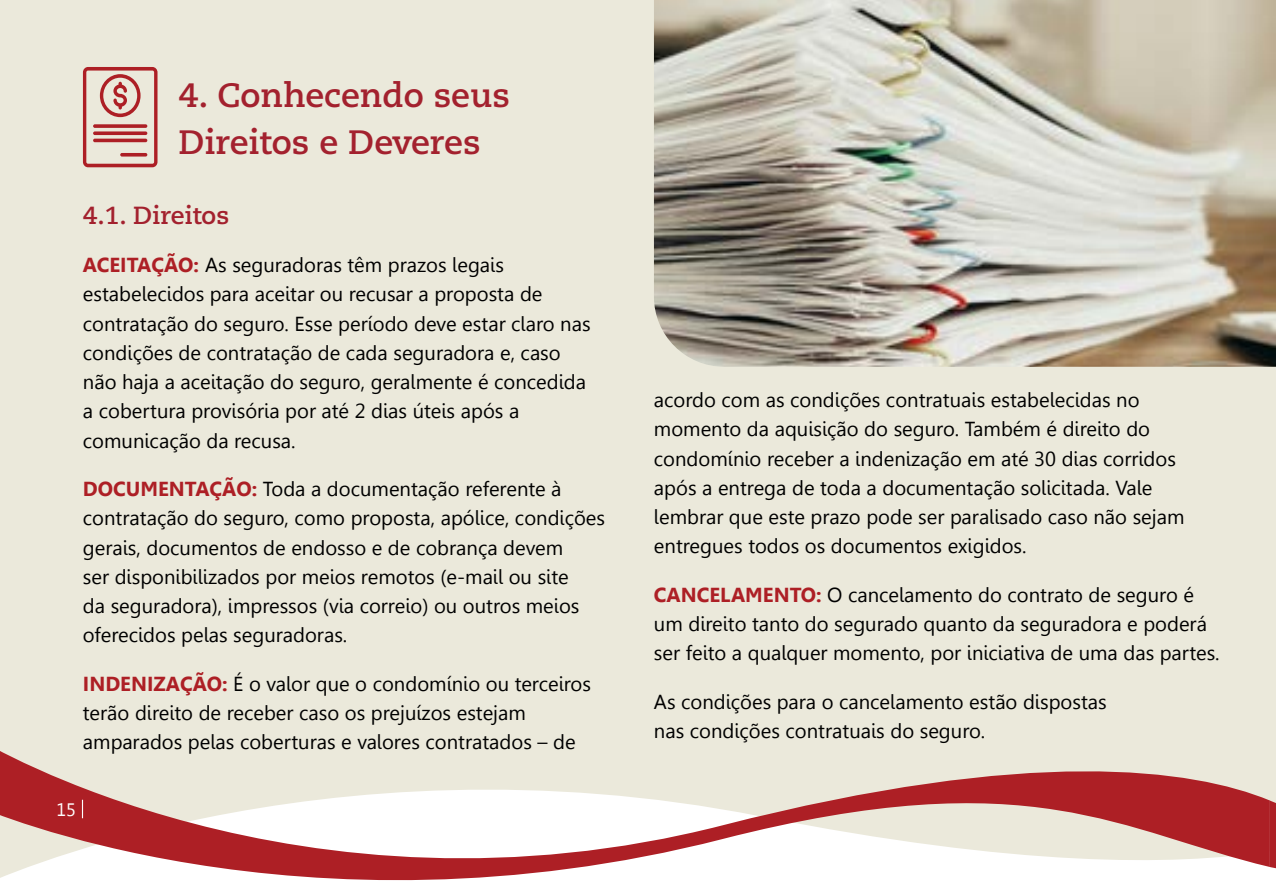
<style>
.page{position:relative;width:1276px;height:893px;background:#ebe9db}
.page>*{position:absolute;margin:0;border:0;box-sizing:border-box;transform-origin:0 0}
.t1{font:700 33.75px/47.2px "Caecilia LT Std";color:#a3212e}
.t2{font:700 24.75px "Caecilia LT Std";color:#a3212e}
.t3{font:20.25px/29.2px "Leelawadee";color:#000}
.t4{font:18px "Leelawadee";color:#fff}
.s1{font-weight:700;color:#ad1f25}
</style>
<div class="page">
<svg style="left:0;top:751px;width:1269px;height:142px"></svg>
<svg style="left:1269px;top:800px;width:7px;height:93px"></svg>
<svg style="left:82px;top:800px;width:1px;height:18px"></svg>
<img style="left:654px;top:0;width:622px;height:367px">
<svg style="left:83px;top:67px;width:74px;height:100px"></svg>
<h1 class="t1" style="left:179px;top:72px;width:333px">4. Conhecendo seus<br>Direitos e Deveres</h1>
<p class="t2" style="left:83px;top:201px;width:148px">4.1. Direitos</p>
<p class="t3" style="left:83px;top:251px;width:509px"><span class="s1">ACEITAÇÃO:</span> As seguradoras têm prazos legais estabelecidos para aceitar ou recusar a proposta de contratação do seguro. Esse período deve estar claro nas condições de contratação de cada seguradora e, caso não haja a aceitação do seguro, geralmente é concedida a cobertura provisória por até 2 dias úteis após a comunicação da recusa.</p>
<p class="t3" style="left:83px;top:474px;width:524px"><span class="s1">DOCUMENTAÇÃO:</span> Toda a documentação referente à contratação do seguro, como proposta, apólice, condições gerais, documentos de endosso e de cobrança devem<br>ser disponibilizados por meios remotos (e-mail ou site<br>da seguradora), impressos (via correio) ou outros meios oferecidos pelas seguradoras.</p>
<p class="t3" style="left:83px;top:669px;width:509px"><span class="s1">INDENIZAÇÃO:</span> É o valor que o condomínio ou terceiros terão direito de receber caso os prejuízos estejam amparados pelas coberturas e valores contratados – de</p>
<p class="t4" style="left:56px;top:799px;width:21px">15</p>
<p class="t3" style="left:654px;top:385px;width:532px">acordo com as condições contratuais estabelecidas no momento da aquisição do seguro. Também é direito do condomínio receber a indenização em até 30 dias corridos após a entrega de toda a documentação solicitada. Vale lembrar que este prazo pode ser paralisado caso não sejam entregues todos os documentos exigidos.</p>
<p class="t3" style="left:654px;top:580px;width:567px"><span class="s1">CANCELAMENTO:</span> O cancelamento do contrato de seguro é um direito tanto do segurado quanto da seguradora e poderá ser feito a qualquer momento, por iniciativa de uma das partes.</p>
<p class="t3" style="left:654px;top:687px;width:454px">As condições para o cancelamento estão dispostas nas condições contratuais do seguro.</p>
</div>
